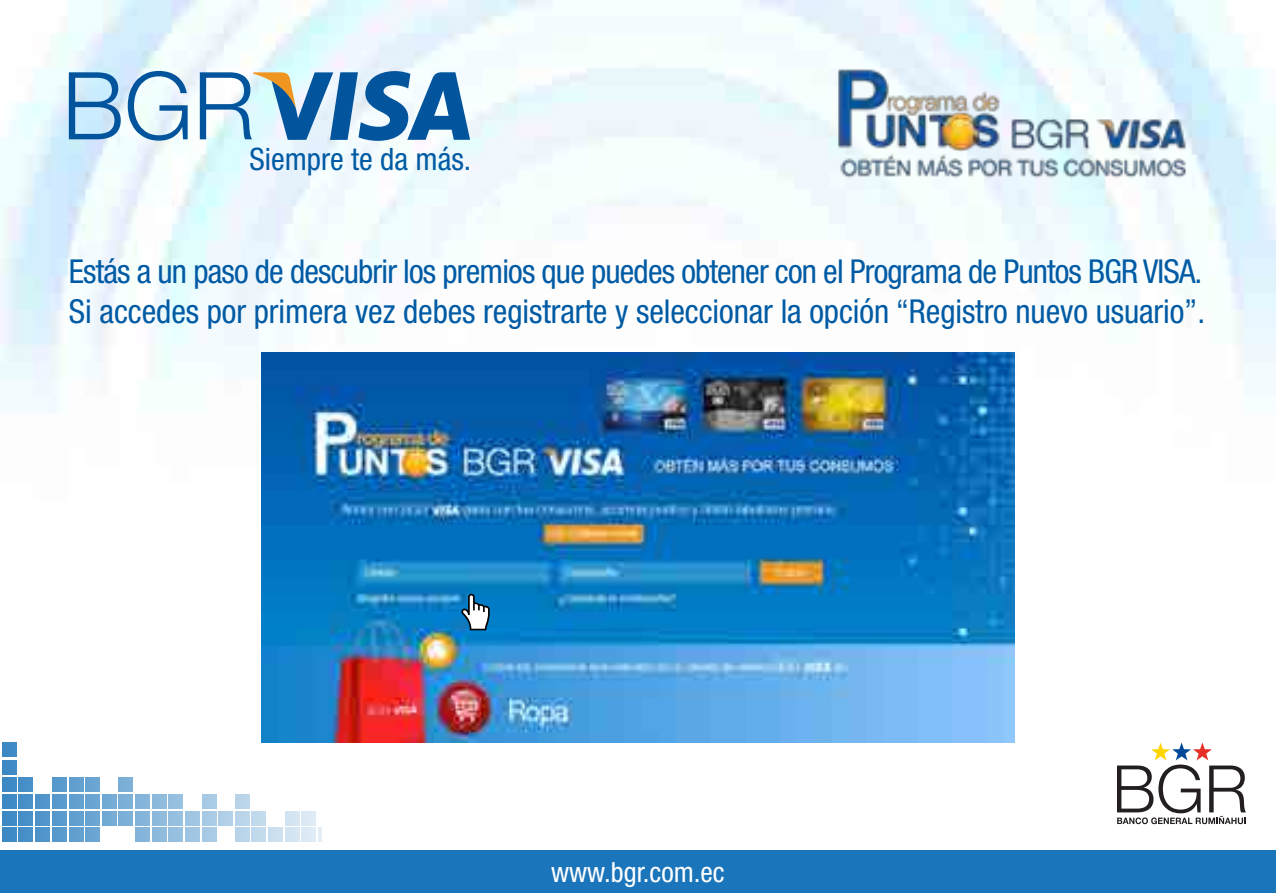
<style>
.page{position:relative;width:1276px;height:893px;background:#fff}
.page>*{position:absolute;margin:0;border:0;box-sizing:border-box;transform-origin:0 0}
.t1{font:condensed 33px/39.6px "Helvetica Neue";letter-spacing:-.005em;color:#005ba4}
.t2{font:condensed 30.9px "Helvetica Neue";color:#005ba4}
.t3{font:condensed 27.9px "Helvetica Neue";color:#fff}
</style>
<div class="page">
<img style="left:0;top:0;width:1276px;height:851px">
<div style="left:52px;top:777px;width:15px;height:14px;background:#589acd"></div>
<div style="left:52px;top:794px;width:15px;height:14px;background:#589acd"></div>
<div style="left:52px;top:811px;width:15px;height:14px;background:#589acd"></div>
<div style="left:52px;top:828px;width:15px;height:14px;background:#589acd"></div>
<div style="left:69px;top:777px;width:14px;height:14px;background:#609fcf"></div>
<div style="left:69px;top:794px;width:14px;height:14px;background:#609fcf"></div>
<div style="left:69px;top:811px;width:14px;height:14px;background:#609fcf"></div>
<div style="left:69px;top:828px;width:14px;height:14px;background:#609fcf"></div>
<div style="left:85px;top:777px;width:15px;height:14px;background:#6aa5d2"></div>
<div style="left:85px;top:794px;width:15px;height:14px;background:#6aa5d2"></div>
<div style="left:85px;top:811px;width:15px;height:14px;background:#6aa5d2"></div>
<div style="left:85px;top:828px;width:15px;height:14px;background:#6aa5d2"></div>
<div style="left:102px;top:794px;width:14px;height:14px;background:#73aad5"></div>
<div style="left:102px;top:811px;width:14px;height:14px;background:#73aad5"></div>
<div style="left:119px;top:777px;width:14px;height:14px;background:#7cafd8"></div>
<div style="left:119px;top:794px;width:14px;height:14px;background:#7cafd8"></div>
<div style="left:119px;top:811px;width:14px;height:14px;background:#7cafd8"></div>
<div style="left:135px;top:794px;width:15px;height:14px;background:#84b4da"></div>
<div style="left:135px;top:811px;width:15px;height:14px;background:#84b4da"></div>
<div style="left:135px;top:828px;width:15px;height:14px;background:#84b4da"></div>
<div style="left:152px;top:794px;width:14px;height:14px;background:#8dbadd"></div>
<div style="left:152px;top:811px;width:14px;height:14px;background:#8dbadd"></div>
<div style="left:152px;top:828px;width:14px;height:14px;background:#8dbadd"></div>
<div style="left:169px;top:794px;width:14px;height:14px;background:#97c0e0"></div>
<div style="left:169px;top:811px;width:14px;height:14px;background:#97c0e0"></div>
<div style="left:169px;top:828px;width:14px;height:14px;background:#97c0e0"></div>
<div style="left:185px;top:811px;width:15px;height:14px;background:#9fc5e2"></div>
<div style="left:185px;top:828px;width:15px;height:14px;background:#9fc5e2"></div>
<div style="left:202px;top:794px;width:14px;height:14px;background:#a8cae5"></div>
<div style="left:202px;top:811px;width:14px;height:14px;background:#a8cae5"></div>
<div style="left:202px;top:828px;width:14px;height:14px;background:#a8cae5"></div>
<div style="left:218px;top:811px;width:15px;height:14px;background:#b1cfe7"></div>
<div style="left:235px;top:794px;width:14px;height:14px;background:#bad5ea"></div>
<div style="left:235px;top:811px;width:14px;height:14px;background:#bad5ea"></div>
<div style="left:235px;top:828px;width:14px;height:14px;background:#bad5ea"></div>
<div style="left:252px;top:811px;width:14px;height:14px;background:#c2daec"></div>
<div style="left:252px;top:828px;width:14px;height:14px;background:#c2daec"></div>
<div style="left:268px;top:828px;width:15px;height:14px;background:#cce0ef"></div>
<div style="left:285px;top:811px;width:14px;height:14px;background:#d4e5f2"></div>
<div style="left:285px;top:828px;width:14px;height:14px;background:#d4e5f2"></div>
<div style="left:302px;top:811px;width:14px;height:14px;background:#ddeaf4"></div>
<div style="left:302px;top:828px;width:14px;height:14px;background:#ddeaf4"></div>
<svg style="left:318px;top:828px;width:15px;height:14px"></svg>
<div style="left:334px;top:811px;width:14px;height:14px;background:#fff"></div>
<div style="left:351px;top:811px;width:14px;height:14px;background:#fff"></div>
<div style="left:334px;top:828px;width:14px;height:14px;background:#fff"></div>
<div style="left:2px;top:777px;width:14px;height:14px;background:#3c89c5"></div>
<div style="left:2px;top:760px;width:14px;height:15px;background:#3c89c5"></div>
<div style="left:2px;top:742px;width:14px;height:15px;background:#3c89c5"></div>
<div style="left:2px;top:794px;width:14px;height:14px;background:#3c89c5"></div>
<div style="left:2px;top:811px;width:14px;height:14px;background:#3c89c5"></div>
<div style="left:2px;top:828px;width:14px;height:14px;background:#3c89c5"></div>
<div style="left:18px;top:777px;width:15px;height:14px;background:#468fc8"></div>
<div style="left:18px;top:794px;width:15px;height:14px;background:#468fc8"></div>
<div style="left:18px;top:811px;width:15px;height:14px;background:#468fc8"></div>
<div style="left:18px;top:828px;width:15px;height:14px;background:#468fc8"></div>
<div style="left:35px;top:794px;width:15px;height:14px;background:#4f94ca"></div>
<div style="left:35px;top:811px;width:15px;height:14px;background:#4f94ca"></div>
<div style="left:35px;top:828px;width:15px;height:14px;background:#4f94ca"></div>
<svg style="left:1117px;top:742px;width:129px;height:82px"></svg>
<div style="left:0;top:851px;width:1276px;height:42px;background:#1b75bb"></div>
<svg style="left:69px;top:72px;width:52px;height:67px;background:#7fb0d6"></svg>
<svg style="left:128px;top:71px;width:60px;height:70px"></svg>
<svg style="left:200px;top:71px;width:270px;height:70px"></svg>
<img style="left:818px;top:57px;width:388px;height:134px">
<img style="left:262px;top:353px;width:752px;height:389px">
<svg style="left:461px;top:594px;width:29px;height:36px"></svg>
<p class="t2" style="left:249px;top:142px;width:223px">Siempre te da más.</p>
<p class="t1" style="left:69px;top:251px;width:1138px">Estás a un paso de descubrir los premios que puedes obtener con el Programa de Puntos BGR VISA.<br>Si accedes por primera vez debes registrarte y seleccionar la opción “Registro nuevo usuario”.</p>
<p class="t3" style="left:551px;top:855px;width:175px">www.bgr.com.ec</p>
</div>
